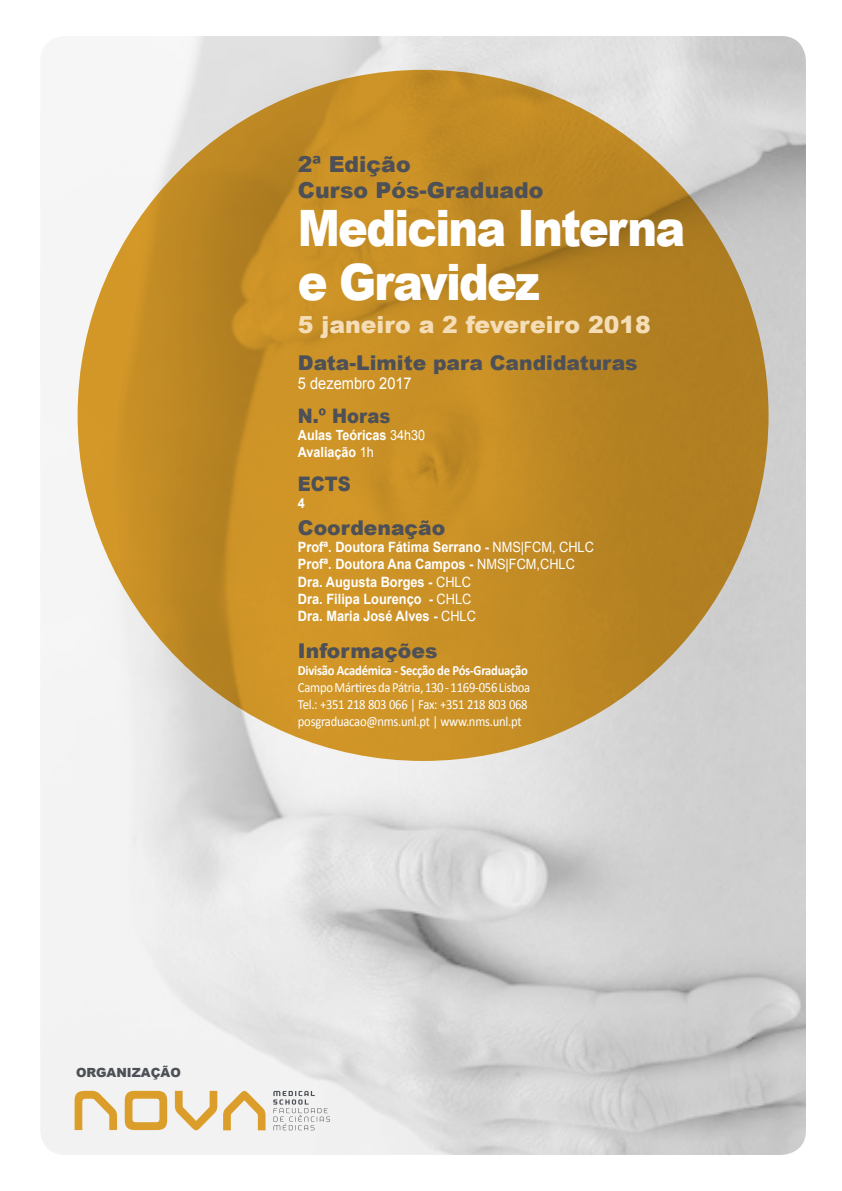
<style>
.page{position:relative;width:842px;height:1191px;background:#fff}
.page>*{position:absolute;margin:0;border:0;box-sizing:border-box;transform-origin:0 0}
.t1{font:900 50.2px/53.9px "Arial";letter-spacing:-.04em;color:#fff;scale:.89 1}
.t2{font:900 23.6px "Arial";color:#f4ddb7}
.t3{font:900 22px "Arial";color:#4d5056}
.t4{font:900 20.3px "Arial";color:#4d5056}
.t5{font:900 20px "Arial";color:#4d5056;scale:.9 1}
.t6{font:16.2px "Arial";color:#fff;scale:.9 1}
.t7{font:700 14.2px "Arial";color:#fff;scale:.9 1}
.t8{font:14px "Calibri";letter-spacing:-.02em;color:#fff;scale:.9 1}
.t9{font:700 14px "Calibri";letter-spacing:-.02em;color:#fff;scale:.9 1}
.t10{font:700 14px "Arial";color:#fff;scale:.9 1}
.t11{font:900 12.6px "Arial";color:#4d5056}
.s1{font-weight:400}
</style>
<div class="page">
<img style="left:41px;top:36px;width:765px;height:1119px">
<svg style="left:78px;top:70px;width:690px;height:691px;background:#c18a24"></svg>
<svg style="left:75px;top:1090px;width:191px;height:40px"></svg>
<svg style="left:273px;top:1090px;width:57px;height:40px"></svg>
<p class="t3" style="left:298px;top:148px;width:114px">2ª Edição</p>
<p class="t3" style="left:298px;top:174px;width:247px">Curso Pós-Graduado</p>
<p class="t1" style="left:298px;top:200px;width:437px">Medicina Interna e Gravidez</p>
<p class="t2" style="left:298px;top:307px;width:354px">5 janeiro a 2 fevereiro 2018</p>
<p class="t4" style="left:298px;top:348px;width:341px">Data-Limite para Candidaturas</p>
<p class="t6" style="left:298px;top:373px;width:128px">5 dezembro 2017</p>
<p class="t5" style="left:298px;top:401px;width:104px">N.º Horas</p>
<p class="t10" style="left:298px;top:426px;width:143px">Aulas Teóricas <span class="s1">34h30</span></p>
<p class="t10" style="left:298px;top:442px;width:86px">Avaliação <span class="s1">1h</span></p>
<p class="t5" style="left:298px;top:470px;width:60px">ECTS</p>
<p class="t10" style="left:298px;top:494px;width:9px">4</p>
<p class="t4" style="left:298px;top:513px;width:149px">Coordenação</p>
<p class="t7" style="left:298px;top:538px;width:330px">Profª. Doutora Fátima Serrano - <span class="s1">NMS|FCM, CHLC</span></p>
<p class="t7" style="left:298px;top:555px;width:309px">Profª. Doutora Ana Campos - <span class="s1">NMS|FCM,CHLC</span></p>
<p class="t7" style="left:298px;top:572px;width:194px">Dra. Augusta Borges - <span class="s1">CHLC</span></p>
<p class="t7" style="left:298px;top:589px;width:194px">Dra. Filipa Lourenço - <span class="s1">CHLC</span></p>
<p class="t7" style="left:298px;top:606px;width:199px">Dra. Maria José Alves - <span class="s1">CHLC</span></p>
<p class="t4" style="left:298px;top:636px;width:141px">Informações</p>
<p class="t9" style="left:298px;top:662px;width:257px">Divisão Académica - Secção de Pós-Graduação</p>
<p class="t8" style="left:298px;top:679px;width:259px">Campo Mártires da Pátria, 130 - 1169-056 Lisboa</p>
<p class="t8" style="left:298px;top:695px;width:257px">Tel.: +351 218 803 066 | Fax: +351 218 803 068</p>
<p class="t8" style="left:298px;top:712px;width:250px">posgraduacao@nms.unl.pt | www.nms.unl.pt</p>
<p class="t11" style="left:76px;top:1063px;width:106px">ORGANIZAÇÃO</p>
</div>
